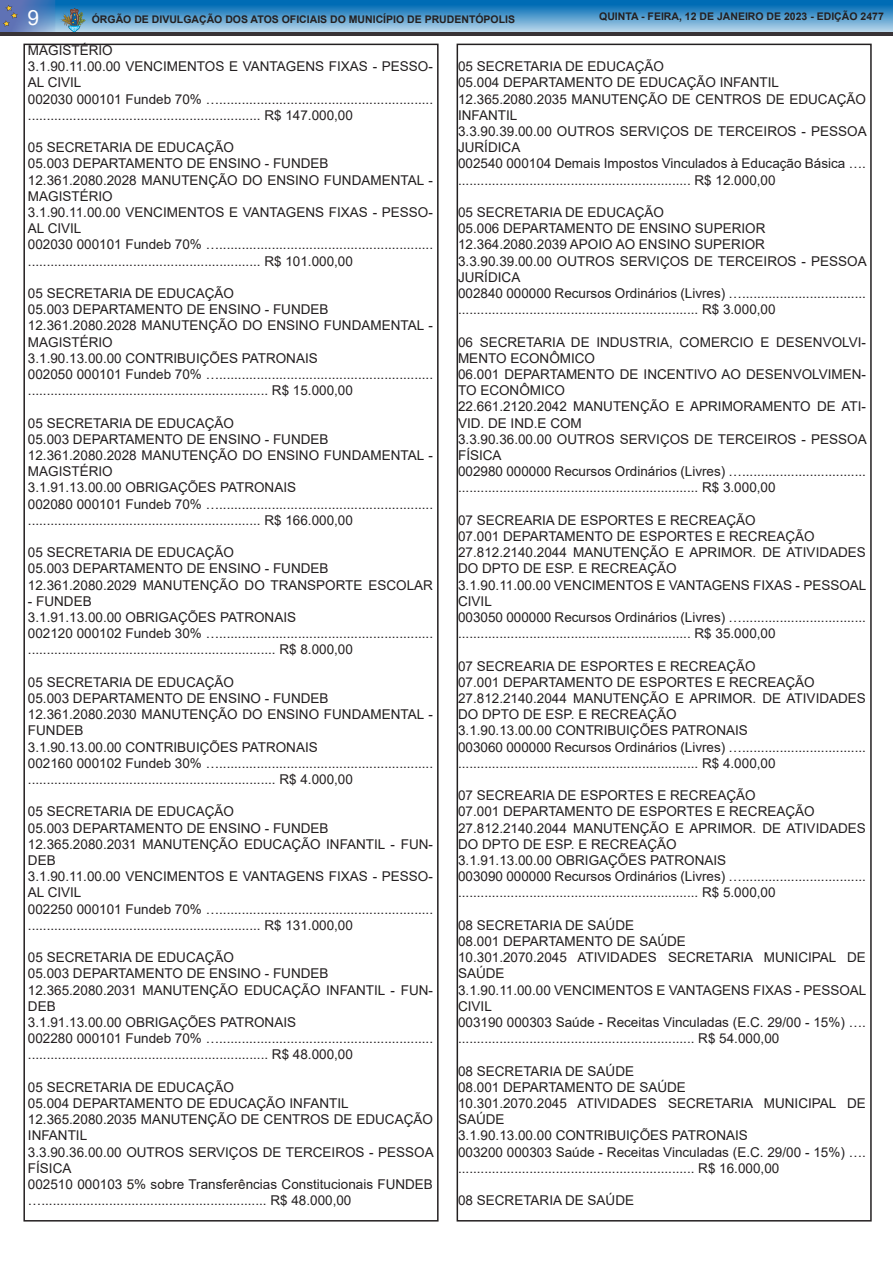
<style>
.page{position:relative;width:893px;height:1263px;background:#fff}
.page>*{position:absolute;margin:0;border:0;box-sizing:border-box;transform-origin:0 0}
.t1{font:21px "Arial";color:#fff}
.t2{font:13.5px/16.2px "Arial";color:#231f20}
.t3{font:700 10.5px "Arial";color:#231f20}
</style>
<div class="page">
<img style="left:56px;top:0;width:837px;height:32px">
<img style="left:0;top:0;width:56px;height:32px">
<svg style="left:3px;top:5px;width:15px;height:22px"></svg>
<svg style="left:59px;top:8px;width:27px;height:24px"></svg>
<hr style="left:0;top:32px;width:893px;height:4px;background:#383336">
<h1 class="t1" style="left:28px;top:3px;width:13px">9</h1>
<p class="t3" style="left:92px;top:12px;width:425px">ÓRGÃO DE DIVULGAÇÃO DOS ATOS OFICIAIS DO MUNICÍPIO DE PRUDENTÓPOLIS</p>
<p class="t3" style="left:599px;top:9px;width:286px">QUINTA - FEIRA, 12 DE JANEIRO DE 2023 - EDIÇÃO 2477</p>
<p class="t2" style="left:28px;top:42px;width:86px">MAGISTÉRIO</p>
<p class="t2" style="left:28px;top:58px;width:406px">3.1.90.11.00.00 VENCIMENTOS E VANTAGENS FIXAS - PESSO-<br>AL CIVIL</p>
<p class="t2" style="left:28px;top:91px;width:407px">002030 000101 Fundeb 70% …......................................................... .............................................................. R$ 147.000,00</p>
<p class="t2" style="left:28px;top:139px;width:208px">05 SECRETARIA DE EDUCAÇÃO</p>
<p class="t2" style="left:28px;top:155px;width:302px">05.003 DEPARTAMENTO DE ENSINO - FUNDEB</p>
<p class="t2" style="left:28px;top:172px;width:407px">12.361.2080.2028 MANUTENÇÃO DO ENSINO FUNDAMENTAL -<br>MAGISTÉRIO</p>
<p class="t2" style="left:28px;top:204px;width:406px">3.1.90.11.00.00 VENCIMENTOS E VANTAGENS FIXAS - PESSO-<br>AL CIVIL</p>
<p class="t2" style="left:28px;top:236px;width:407px">002030 000101 Fundeb 70% …......................................................... .............................................................. R$ 101.000,00</p>
<p class="t2" style="left:28px;top:285px;width:208px">05 SECRETARIA DE EDUCAÇÃO</p>
<p class="t2" style="left:28px;top:301px;width:302px">05.003 DEPARTAMENTO DE ENSINO - FUNDEB</p>
<p class="t2" style="left:28px;top:317px;width:407px">12.361.2080.2028 MANUTENÇÃO DO ENSINO FUNDAMENTAL -<br>MAGISTÉRIO</p>
<p class="t2" style="left:28px;top:350px;width:291px">3.1.90.13.00.00 CONTRIBUIÇÕES PATRONAIS</p>
<p class="t2" style="left:28px;top:366px;width:407px">002050 000101 Fundeb 70% …......................................................... ................................................................ R$ 15.000,00</p>
<p class="t2" style="left:28px;top:415px;width:208px">05 SECRETARIA DE EDUCAÇÃO</p>
<p class="t2" style="left:28px;top:431px;width:302px">05.003 DEPARTAMENTO DE ENSINO - FUNDEB</p>
<p class="t2" style="left:28px;top:447px;width:407px">12.361.2080.2028 MANUTENÇÃO DO ENSINO FUNDAMENTAL -<br>MAGISTÉRIO</p>
<p class="t2" style="left:28px;top:479px;width:270px">3.1.91.13.00.00 OBRIGAÇÕES PATRONAIS</p>
<p class="t2" style="left:28px;top:496px;width:407px">002080 000101 Fundeb 70% …......................................................... .............................................................. R$ 166.000,00</p>
<p class="t2" style="left:28px;top:544px;width:208px">05 SECRETARIA DE EDUCAÇÃO</p>
<p class="t2" style="left:28px;top:560px;width:302px">05.003 DEPARTAMENTO DE ENSINO - FUNDEB</p>
<p class="t2" style="left:28px;top:577px;width:406px">12.361.2080.2029 MANUTENÇÃO DO TRANSPORTE ESCOLAR</p>
<p class="t2" style="left:28px;top:593px;width:65px">- FUNDEB</p>
<p class="t2" style="left:28px;top:609px;width:270px">3.1.91.13.00.00 OBRIGAÇÕES PATRONAIS</p>
<p class="t2" style="left:28px;top:625px;width:407px">002120 000102 Fundeb 30% …......................................................... .................................................................. R$ 8.000,00</p>
<p class="t2" style="left:28px;top:674px;width:208px">05 SECRETARIA DE EDUCAÇÃO</p>
<p class="t2" style="left:28px;top:690px;width:302px">05.003 DEPARTAMENTO DE ENSINO - FUNDEB</p>
<p class="t2" style="left:28px;top:706px;width:407px">12.361.2080.2030 MANUTENÇÃO DO ENSINO FUNDAMENTAL -<br>FUNDEB</p>
<p class="t2" style="left:28px;top:739px;width:291px">3.1.90.13.00.00 CONTRIBUIÇÕES PATRONAIS</p>
<p class="t2" style="left:28px;top:755px;width:407px">002160 000102 Fundeb 30% …......................................................... .................................................................. R$ 4.000,00</p>
<p class="t2" style="left:28px;top:803px;width:208px">05 SECRETARIA DE EDUCAÇÃO</p>
<p class="t2" style="left:28px;top:820px;width:302px">05.003 DEPARTAMENTO DE ENSINO - FUNDEB</p>
<p class="t2" style="left:28px;top:836px;width:406px">12.365.2080.2031 MANUTENÇÃO EDUCAÇÃO INFANTIL - FUN-<br>DEB</p>
<p class="t2" style="left:28px;top:868px;width:406px">3.1.90.11.00.00 VENCIMENTOS E VANTAGENS FIXAS - PESSO-<br>AL CIVIL</p>
<p class="t2" style="left:28px;top:901px;width:407px">002250 000101 Fundeb 70% …......................................................... .............................................................. R$ 131.000,00</p>
<p class="t2" style="left:28px;top:949px;width:208px">05 SECRETARIA DE EDUCAÇÃO</p>
<p class="t2" style="left:28px;top:965px;width:302px">05.003 DEPARTAMENTO DE ENSINO - FUNDEB</p>
<p class="t2" style="left:28px;top:982px;width:406px">12.365.2080.2031 MANUTENÇÃO EDUCAÇÃO INFANTIL - FUN-<br>DEB</p>
<p class="t2" style="left:28px;top:1014px;width:270px">3.1.91.13.00.00 OBRIGAÇÕES PATRONAIS</p>
<p class="t2" style="left:28px;top:1030px;width:407px">002280 000101 Fundeb 70% …......................................................... ................................................................ R$ 48.000,00</p>
<p class="t2" style="left:28px;top:1079px;width:208px">05 SECRETARIA DE EDUCAÇÃO</p>
<p class="t2" style="left:28px;top:1095px;width:322px">05.004 DEPARTAMENTO DE EDUCAÇÃO INFANTIL</p>
<p class="t2" style="left:28px;top:1111px;width:406px">12.365.2080.2035 MANUTENÇÃO DE CENTROS DE EDUCAÇÃO<br>INFANTIL</p>
<p class="t2" style="left:28px;top:1144px;width:407px">3.3.90.36.00.00 OUTROS SERVIÇOS DE TERCEIROS - PESSOA<br>FÍSICA</p>
<p class="t2" style="left:28px;top:1176px;width:406px">002510 000103 5% sobre Transferências Constitucionais FUNDEB …............................................................ R$ 48.000,00</p>
<p class="t2" style="left:458px;top:58px;width:208px">05 SECRETARIA DE EDUCAÇÃO</p>
<p class="t2" style="left:458px;top:74px;width:322px">05.004 DEPARTAMENTO DE EDUCAÇÃO INFANTIL</p>
<p class="t2" style="left:458px;top:91px;width:409px">12.365.2080.2035 MANUTENÇÃO DE CENTROS DE EDUCAÇÃO<br>INFANTIL</p>
<p class="t2" style="left:458px;top:123px;width:410px">3.3.90.39.00.00 OUTROS SERVIÇOS DE TERCEIROS - PESSOA<br>JURÍDICA</p>
<p class="t2" style="left:458px;top:155px;width:409px">002540 000104 Demais Impostos Vinculados à Educação Básica …. .............................................................. R$ 12.000,00</p>
<p class="t2" style="left:458px;top:204px;width:208px">05 SECRETARIA DE EDUCAÇÃO</p>
<p class="t2" style="left:458px;top:220px;width:309px">05.006 DEPARTAMENTO DE ENSINO SUPERIOR</p>
<p class="t2" style="left:458px;top:236px;width:308px">12.364.2080.2039 APOIO AO ENSINO SUPERIOR</p>
<p class="t2" style="left:458px;top:253px;width:410px">3.3.90.39.00.00 OUTROS SERVIÇOS DE TERCEIROS - PESSOA<br>JURÍDICA</p>
<p class="t2" style="left:458px;top:285px;width:409px">002840 000000 Recursos Ordinários (Livres) …................................. ................................................................ R$ 3.000,00</p>
<p class="t2" style="left:458px;top:334px;width:409px">06 SECRETARIA DE INDUSTRIA, COMERCIO E DESENVOLVI-<br>MENTO ECONÔMICO</p>
<p class="t2" style="left:458px;top:366px;width:409px">06.001 DEPARTAMENTO DE INCENTIVO AO DESENVOLVIMEN-<br>TO ECONÔMICO</p>
<p class="t2" style="left:458px;top:398px;width:409px">22.661.2120.2042 MANUTENÇÃO E APRIMORAMENTO DE ATI-<br>VID. DE IND.E COM</p>
<p class="t2" style="left:458px;top:431px;width:410px">3.3.90.36.00.00 OUTROS SERVIÇOS DE TERCEIROS - PESSOA<br>FÍSICA</p>
<p class="t2" style="left:458px;top:463px;width:409px">002980 000000 Recursos Ordinários (Livres) …................................. ................................................................ R$ 3.000,00</p>
<p class="t2" style="left:458px;top:512px;width:299px">07 SECREARIA DE ESPORTES E RECREAÇÃO</p>
<p class="t2" style="left:458px;top:528px;width:358px">07.001 DEPARTAMENTO DE ESPORTES E RECREAÇÃO</p>
<p class="t2" style="left:458px;top:544px;width:409px">27.812.2140.2044 MANUTENÇÃO E APRIMOR. DE ATIVIDADES<br>DO DPTO DE ESP. E RECREAÇÃO</p>
<p class="t2" style="left:458px;top:577px;width:410px">3.1.90.11.00.00 VENCIMENTOS E VANTAGENS FIXAS - PESSOAL<br>CIVIL</p>
<p class="t2" style="left:458px;top:609px;width:409px">003050 000000 Recursos Ordinários (Livres) …................................. .............................................................. R$ 35.000,00</p>
<p class="t2" style="left:458px;top:658px;width:299px">07 SECREARIA DE ESPORTES E RECREAÇÃO</p>
<p class="t2" style="left:458px;top:674px;width:358px">07.001 DEPARTAMENTO DE ESPORTES E RECREAÇÃO</p>
<p class="t2" style="left:458px;top:690px;width:409px">27.812.2140.2044 MANUTENÇÃO E APRIMOR. DE ATIVIDADES<br>DO DPTO DE ESP. E RECREAÇÃO</p>
<p class="t2" style="left:458px;top:722px;width:291px">3.1.90.13.00.00 CONTRIBUIÇÕES PATRONAIS</p>
<p class="t2" style="left:458px;top:739px;width:409px">003060 000000 Recursos Ordinários (Livres) …................................. ................................................................ R$ 4.000,00</p>
<p class="t2" style="left:458px;top:787px;width:299px">07 SECREARIA DE ESPORTES E RECREAÇÃO</p>
<p class="t2" style="left:458px;top:803px;width:358px">07.001 DEPARTAMENTO DE ESPORTES E RECREAÇÃO</p>
<p class="t2" style="left:458px;top:820px;width:409px">27.812.2140.2044 MANUTENÇÃO E APRIMOR. DE ATIVIDADES<br>DO DPTO DE ESP. E RECREAÇÃO</p>
<p class="t2" style="left:458px;top:852px;width:270px">3.1.91.13.00.00 OBRIGAÇÕES PATRONAIS</p>
<p class="t2" style="left:458px;top:868px;width:409px">003090 000000 Recursos Ordinários (Livres) …................................. ................................................................ R$ 5.000,00</p>
<p class="t2" style="left:458px;top:917px;width:178px">08 SECRETARIA DE SAÚDE</p>
<p class="t2" style="left:458px;top:933px;width:229px">08.001 DEPARTAMENTO DE SAÚDE</p>
<p class="t2" style="left:458px;top:949px;width:409px">10.301.2070.2045 ATIVIDADES SECRETARIA MUNICIPAL DE<br>SAÚDE</p>
<p class="t2" style="left:458px;top:982px;width:410px">3.1.90.11.00.00 VENCIMENTOS E VANTAGENS FIXAS - PESSOAL<br>CIVIL</p>
<p class="t2" style="left:458px;top:1014px;width:409px">003190 000303 Saúde - Receitas Vinculadas (E.C. 29/00 - 15%) …. ............................................................... R$ 54.000,00</p>
<p class="t2" style="left:458px;top:1063px;width:178px">08 SECRETARIA DE SAÚDE</p>
<p class="t2" style="left:458px;top:1079px;width:229px">08.001 DEPARTAMENTO DE SAÚDE</p>
<p class="t2" style="left:458px;top:1095px;width:409px">10.301.2070.2045 ATIVIDADES SECRETARIA MUNICIPAL DE<br>SAÚDE</p>
<p class="t2" style="left:458px;top:1127px;width:291px">3.1.90.13.00.00 CONTRIBUIÇÕES PATRONAIS</p>
<p class="t2" style="left:458px;top:1144px;width:409px">003200 000303 Saúde - Receitas Vinculadas (E.C. 29/00 - 15%) …. ............................................................... R$ 16.000,00</p>
<p class="t2" style="left:458px;top:1192px;width:178px">08 SECRETARIA DE SAÚDE</p>
</div>
